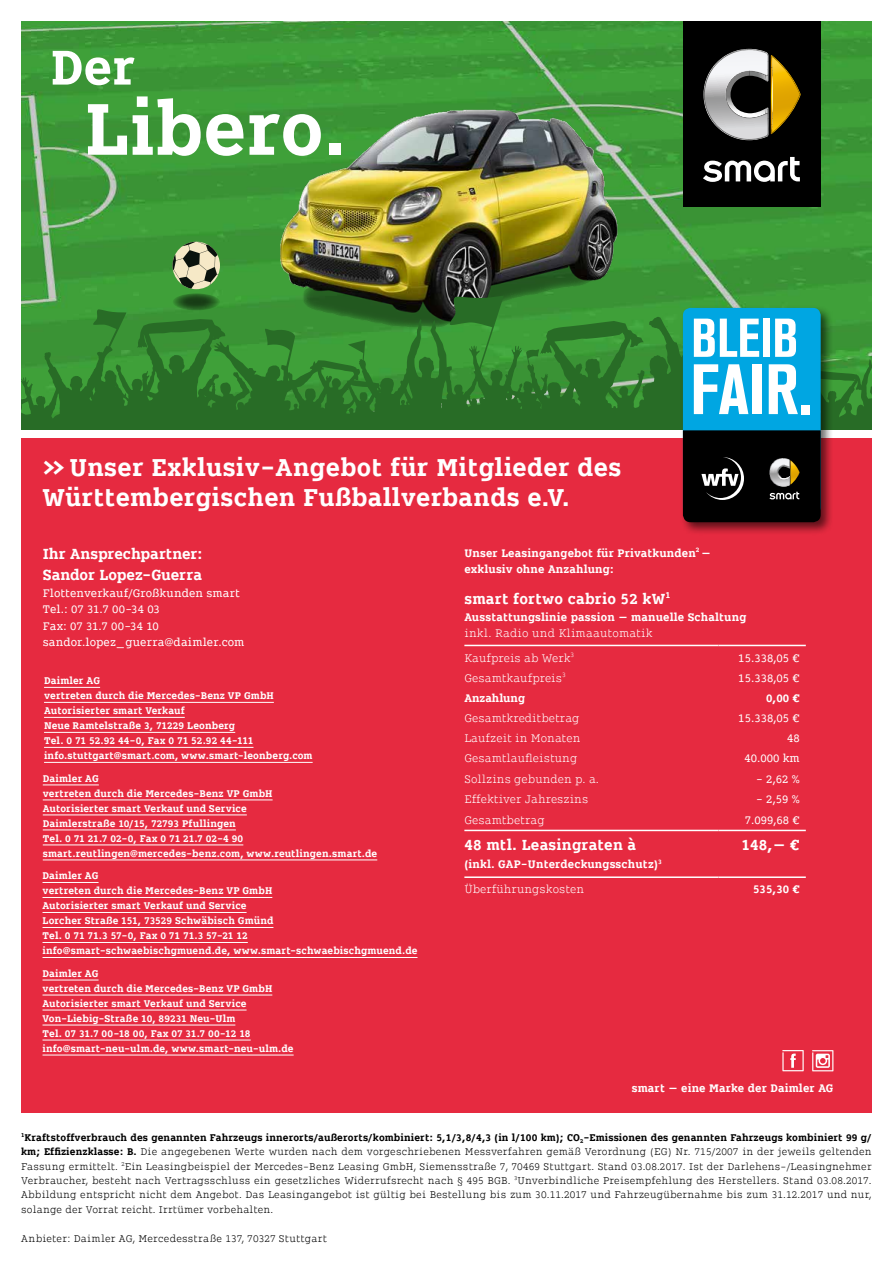
<style>
.page{position:relative;width:893px;height:1263px;background:#fff}
.page>*{position:absolute;margin:0;border:0;box-sizing:border-box;transform-origin:0 0}
.t1{font:700 90px "FO Rsmart";color:#fff}
.t2{font:700 60px "FO Rsmart";color:#fff}
.t3{font:700 30px/30px "FO Rsmart";letter-spacing:.01em;color:#fff}
.t4{font:700 18px/21px "FO Rsmart";letter-spacing:.005em;color:#fff}
.t5{font:700 13.5px/16.5px "FO Rsmart";letter-spacing:.01em;color:#fff}
.t6{font:300 13.5px/24.5px "FO Rsmart";color:#fff}
.t7{font:13.5px/16.5px "FO Rsmart";color:#fff}
.t8{font:700 12px/15px "FO Rsmart";letter-spacing:.01em;color:#fff}
.t9{font:300 12px/14.4px "FO Rsmart";letter-spacing:.01em;color:#000;text-align:justify}
.s1{font-weight:300}
.s2{font-weight:700}
</style>
<div class="page">
<img style="left:21px;top:21px;width:851px;height:275px">
<div style="left:21px;top:438px;width:851px;height:675px;background:#e62a40"></div>
<svg style="left:173px;top:293px;width:47px;height:17px"></svg>
<svg style="left:173px;top:242px;width:45px;height:47px;background:#96a27c"></svg>
<img style="left:264px;top:91px;width:375px;height:205px">
<svg style="left:21px;top:296px;width:851px;height:133px;background:#33822f"></svg>
<div style="left:680px;top:305px;width:154px;height:230px;background:#000;opacity:.6"></div>
<div style="left:683px;top:308px;width:138px;height:207px;background:#00a6e2;border-radius:8px"></div>
<svg style="left:694px;top:364px;width:54px;height:50px"></svg>
<div style="left:753px;top:364px;width:9px;height:50px;background:#fff"></div>
<svg style="left:769px;top:364px;width:29px;height:50px"></svg>
<div style="left:801px;top:405px;width:9px;height:9px;background:#fff"></div>
<svg style="left:694px;top:319px;width:65px;height:38px"></svg>
<div style="left:763px;top:319px;width:7px;height:38px;background:#fff"></div>
<svg style="left:775px;top:319px;width:21px;height:38px"></svg>
<svg style="left:683px;top:430px;width:138px;height:92px;background:#11100f"></svg>
<img style="left:770px;top:458px;width:15px;height:28px">
<div style="left:683px;top:21px;width:138px;height:186px;background:#000"></div>
<svg style="left:703px;top:157px;width:97px;height:25px"></svg>
<svg style="left:703px;top:49px;width:98px;height:91px"></svg>
<hr style="left:464px;top:645px;width:254px;height:1px;background:#fff">
<hr style="left:718px;top:645px;width:88px;height:1px;background:#fff">
<hr style="left:464px;top:830px;width:254px;height:1px;background:#fff">
<hr style="left:718px;top:830px;width:88px;height:1px;background:#fff">
<hr style="left:464px;top:876px;width:254px;height:2px;background:#fff">
<hr style="left:718px;top:876px;width:88px;height:2px;background:#fff">
<svg style="left:782px;top:1050px;width:22px;height:21px"></svg>
<svg style="left:812px;top:1050px;width:21px;height:21px"></svg>
<hr style="left:44px;top:687px;width:56px;height:1px;background:#fff">
<hr style="left:44px;top:702px;width:230px;height:1px;background:#fff">
<hr style="left:44px;top:717px;width:141px;height:1px;background:#fff">
<hr style="left:44px;top:732px;width:191px;height:1px;background:#fff">
<hr style="left:44px;top:747px;width:209px;height:1px;background:#fff">
<hr style="left:44px;top:762px;width:269px;height:1px;background:#fff">
<hr style="left:43px;top:785px;width:56px;height:1px;background:#fff">
<hr style="left:43px;top:800px;width:230px;height:1px;background:#fff">
<hr style="left:43px;top:815px;width:204px;height:1px;background:#fff">
<hr style="left:43px;top:830px;width:193px;height:1px;background:#fff">
<hr style="left:43px;top:845px;width:200px;height:1px;background:#fff">
<hr style="left:43px;top:860px;width:334px;height:1px;background:#fff">
<hr style="left:43px;top:980px;width:56px;height:1px;background:#fff">
<hr style="left:43px;top:995px;width:229px;height:1px;background:#fff">
<hr style="left:43px;top:1010px;width:204px;height:1px;background:#fff">
<hr style="left:43px;top:1025px;width:192px;height:1px;background:#fff">
<hr style="left:43px;top:1040px;width:208px;height:1px;background:#fff">
<hr style="left:43px;top:1055px;width:251px;height:1px;background:#fff">
<hr style="left:43px;top:882px;width:56px;height:1px;background:#fff">
<hr style="left:43px;top:897px;width:229px;height:1px;background:#fff">
<hr style="left:43px;top:912px;width:204px;height:1px;background:#fff">
<hr style="left:43px;top:927px;width:230px;height:1px;background:#fff">
<hr style="left:43px;top:942px;width:205px;height:1px;background:#fff">
<hr style="left:43px;top:957px;width:374px;height:1px;background:#fff">
<h2 class="t2" style="left:50px;top:34px;width:87px">Der</h2>
<h1 class="t1" style="left:84px;top:80px;width:264px">Libero.</h1>
<h3 class="t3" style="left:43px;top:452px;width:580px">&gt;&gt; Unser Exklusiv-Angebot für Mitglieder des<br>Württembergischen Fußballverbands e.V.</h3>
<h3 class="t4" style="left:43px;top:543px;width:162px">Ihr Ansprechpartner:<br>Sandor Lopez-Guerra</h3>
<p class="t7" style="left:43px;top:585px;width:203px">Flottenverkauf/Großkunden smart<br>Tel.: 07 31.7 00-34 03<br>Fax: 07 31.7 00-34 10 sandor.lopez_guerra@daimler.com</p>
<p class="t5" style="left:464px;top:544px;width:248px">Unser Leasingangebot für Privatkunden<sup>2</sup> – exklusiv ohne Anzahlung:</p>
<h3 class="t4" style="left:464px;top:588px;width:207px">smart fortwo cabrio 52 kW<sup>1</sup></h3>
<p class="t5" style="left:464px;top:608px;width:283px">Ausstattungslinie passion – manuelle Schaltung</p>
<p class="t6" style="left:464px;top:621px;width:190px">inkl. Radio und Klimaautomatik<br>Kaufpreis ab Werk<sup>3</sup></p>
<p class="t7" style="left:738px;top:649px;width:63px">15.338,05 €</p>
<p class="t8" style="left:44px;top:673px;width:270px">Daimler AG<br>vertreten durch die Mercedes-Benz VP GmbH Autorisierter smart Verkauf<br>Neue Ramtelstraße 3, 71229 Leonberg<br>Tel. 0 71 52.92 44-0, Fax 0 71 52.92 44-111 info.stuttgart@smart.com, www.smart-leonberg.com</p>
<p class="t8" style="left:43px;top:771px;width:336px">Daimler AG<br>vertreten durch die Mercedes-Benz VP GmbH<br>Autorisierter smart Verkauf und Service<br>Daimlerstraße 10/15, 72793 Pfullingen<br>Tel. 0 71 21.7 02-0, Fax 0 71 21.7 02-4 90 smart.reutlingen@mercedes-benz.com, www.reutlingen.smart.de</p>
<p class="t8" style="left:43px;top:868px;width:376px">Daimler AG<br>vertreten durch die Mercedes-Benz VP GmbH<br>Autorisierter smart Verkauf und Service<br>Lorcher Straße 151, 73529 Schwäbisch Gmünd<br>Tel. 0 71 71.3 57-0, Fax 0 71 71.3 57-21 12 info@smart-schwaebischgmuend.de, www.smart-schwaebischgmuend.de</p>
<p class="t8" style="left:43px;top:966px;width:253px">Daimler AG<br>vertreten durch die Mercedes-Benz VP GmbH Autorisierter smart Verkauf und Service Von-Liebig-Straße 10, 89231 Neu-Ulm<br>Tel. 07 31.7 00-18 00, Fax 07 31.7 00-12 18 info@smart-neu-ulm.de, www.smart-neu-ulm.de</p>
<p class="t6" style="left:464px;top:665px;width:103px">Gesamtkaufpreis<sup>3</sup></p>
<p class="t7" style="left:738px;top:669px;width:63px">15.338,05 €</p>
<p class="t5" style="left:464px;top:689px;width:62px">Anzahlung</p>
<p class="t5" style="left:766px;top:689px;width:35px">0,00 €</p>
<p class="t6" style="left:464px;top:706px;width:117px">Gesamtkreditbetrag</p>
<p class="t7" style="left:738px;top:710px;width:63px">15.338,05 €</p>
<p class="t6" style="left:464px;top:726px;width:118px">Laufzeit in Monaten</p>
<p class="t7" style="left:787px;top:730px;width:14px">48</p>
<p class="t6" style="left:464px;top:746px;width:114px">Gesamtlaufleistung</p>
<p class="t7" style="left:744px;top:750px;width:57px">40.000 km</p>
<p class="t6" style="left:464px;top:766px;width:136px">Sollzins gebunden p. a.</p>
<p class="t7" style="left:756px;top:770px;width:45px">- 2,62 %</p>
<p class="t6" style="left:464px;top:787px;width:125px">Effektiver Jahreszins</p>
<p class="t7" style="left:756px;top:790px;width:45px">- 2,59 %</p>
<p class="t6" style="left:464px;top:807px;width:82px">Gesamtbetrag</p>
<p class="t7" style="left:745px;top:811px;width:57px">7.099,68 €</p>
<h3 class="t4" style="left:464px;top:834px;width:173px">48 mtl. Leasingraten à</h3>
<h3 class="t4" style="left:741px;top:834px;width:60px">148,– €</h3>
<p class="t5" style="left:464px;top:852px;width:199px;line-height:25px">(inkl. GAP-Unterdeckungsschutz)<sup>3<br></sup><span class="s1">Überführungskosten</span></p>
<p class="t5" style="left:753px;top:881px;width:48px">535,30 €</p>
<p class="t5" style="left:632px;top:1079px;width:203px">smart – eine Marke der Daimler AG</p>
<p class="t9" style="left:21px;top:1130px;width:852px"><sup>1</sup><span class="s2">Kraftstoffverbrauch des genannten Fahrzeugs innerorts/außerorts/kombiniert: 5,1/3,8/4,3 (in l/100 km); CO</span><sub>2</sub><span class="s2">-Emissionen des genannten Fahrzeugs kombiniert 99 g/ km; Effizienzklasse: B.</span> Die angegebenen Werte wurden nach dem vorgeschriebenen Messverfahren gemäß Verordnung (EG) Nr. 715/2007 in der jeweils geltenden Fassung ermittelt. <sup>2</sup>Ein Leasingbeispiel der Mercedes-Benz Leasing GmbH, Siemensstraße 7, 70469 Stuttgart. Stand 03.08.2017. Ist der Darlehens-/Leasingnehmer Verbraucher, besteht nach Vertragsschluss ein gesetzliches Widerrufsrecht nach § 495 BGB. <sup>3</sup>Unverbindliche Preisempfehlung des Herstellers. Stand 03.08.2017.<br>Abbildung entspricht nicht dem Angebot. Das Leasingangebot ist gültig bei Bestellung bis zum 30.11.2017 und Fahrzeugübernahme bis zum 31.12.2017 und nur, solange der Vorrat reicht. Irrtümer vorbehalten.</p>
<p class="t9" style="left:21px;top:1231px;width:307px">Anbieter: Daimler AG, Mercedesstraße 137, 70327 Stuttgart</p>
</div>
